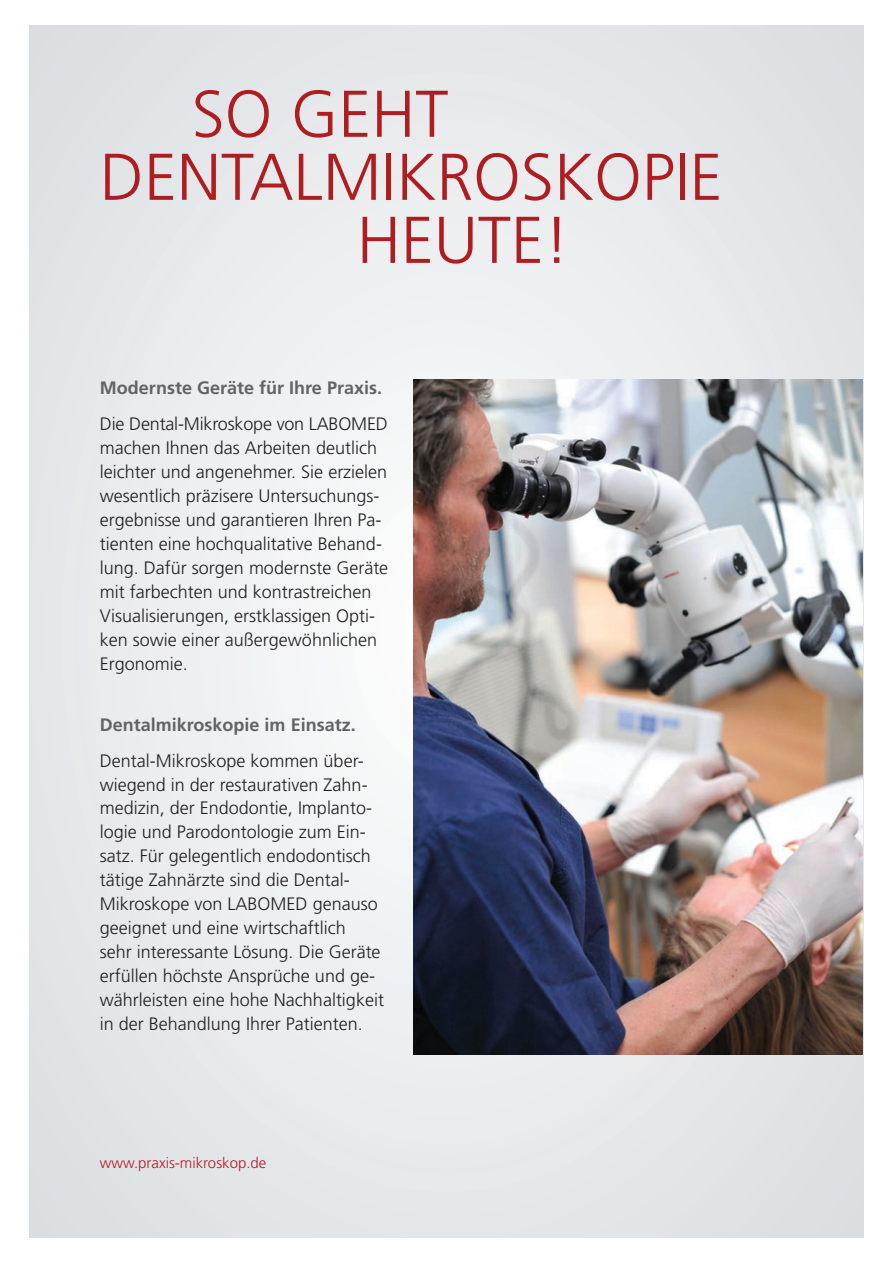
<style>
.page{position:relative;width:893px;height:1263px;background:#fff}
.page>*{position:absolute;margin:0;border:0;box-sizing:border-box;transform-origin:0 0}
.t1{font:300 66px "Frutiger";color:#af1d21}
.t2{font:300 18px/24px "Frutiger";color:#231f20}
.t3{font:700 18px "Frutiger";color:#636366}
.t4{font:300 15px "Frutiger";color:#af1d21}
</style>
<div class="page">
<div style="left:30px;top:26px;width:833px;height:1211px;background:#e8e9ec"></div>
<img style="left:413px;top:380px;width:450px;height:674px">
<h1 class="t1" style="left:192px;top:77px;width:258px">So geht</h1>
<h1 class="t1" style="left:100px;top:140px;width:624px">Dentalmikroskopie</h1>
<h1 class="t1" style="left:357px;top:203px;width:214px">heute!</h1>
<p class="t3" style="left:100px;top:377px;width:284px">Modernste Geräte für Ihre Praxis.</p>
<p class="t2" style="left:100px;top:412px;width:252px">Die Dental-M ikroskope von LABOME</p>
<p class="t2" style="left:100px;top:412px;width:290px;text-indent:276px">D machen Ihnen das Arbeiten deutlich leichter und angenehmer. Sie erzielen wesentlich präzisere U ntersuchungs&shy;ergebnisse und garantieren Ihren Pa&shy;tienten eine hochqualitative Behand&shy;lung. Dafür sorgen modernste Geräte mit farbechten und kontrastreichen<br>Visualisierungen, erstklassigen Opti&shy;ken sowie einer außergewöhnlichen<br>Ergonomie.</p>
<p class="t3" style="left:100px;top:714px;width:257px">Dentalmikroskopie im Einsatz.</p>
<p class="t2" style="left:100px;top:748px;width:274px">Dental-M ikroskope kommen über&shy;wiegend in der restaurativen Zahn&shy;medizin, der Endodontie, Implanto&shy;logie und Parodontologie zum Ein&shy;satz. Für gelegentlich endodontisch tätige Zahnärzte sind die Dental-<br>M ikroskope von LABOME</p>
<p class="t2" style="left:100px;top:892px;width:286px;text-indent:196px">D genauso geeignet und eine wirtschaftlich<br>sehr interessante Lösung. Die Geräte erfüllen höchste Ansprüche und ge&shy;währleisten eine hohe Nachhaltigkeit in der Behandlung Ihrer Patienten.</p>
<p class="t4" style="left:100px;top:1155px;width:168px">www.praxis-mikroskop.de</p>
</div>
